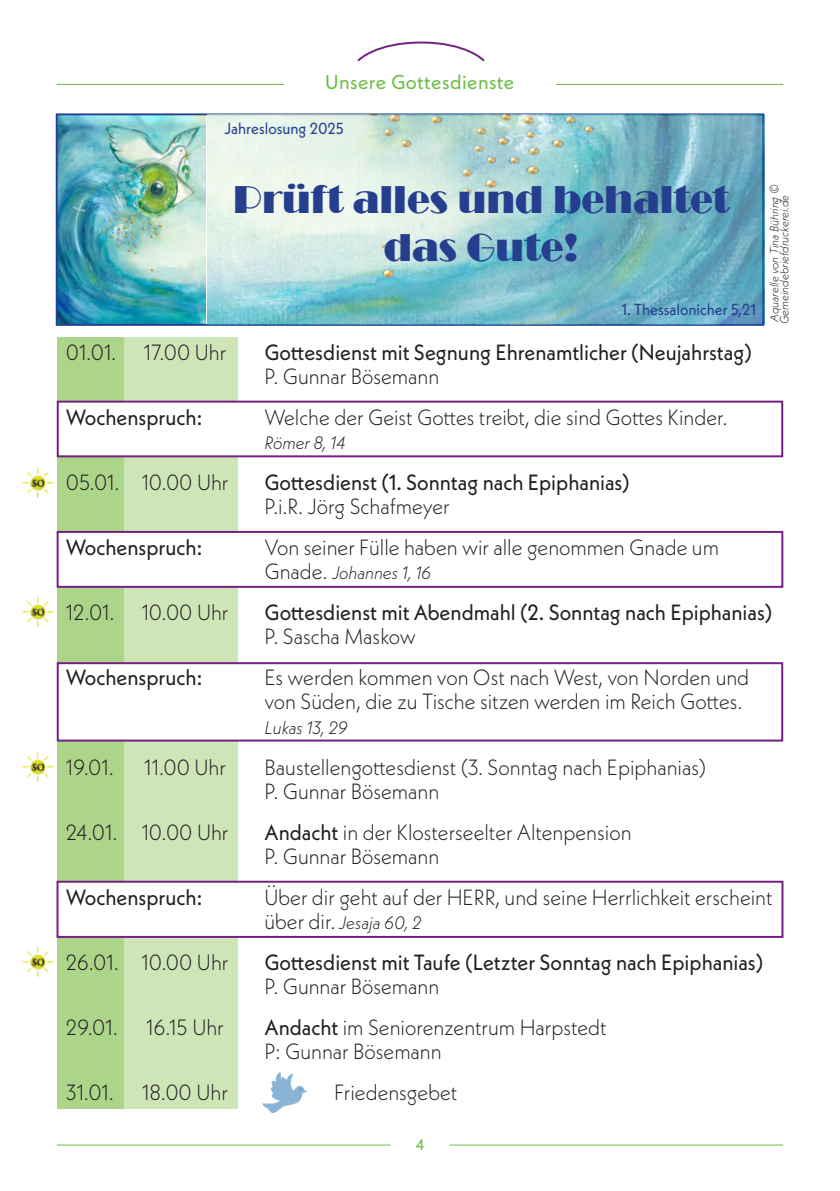
<style>
.page{position:relative;width:840px;height:1191px;background:#fff}
.page>*{position:absolute;margin:0;border:0;box-sizing:border-box;transform-origin:0 0}
.t1{font:40px/48px "Broadway";color:#253f8e;text-align:center;scale:.95 1}
.t2{font:300 22px/24px "Neue Kabel";color:#231f20;scale:.95 1}
.t3{font:22px "Neue Kabel";color:#231f20;scale:.95 1}
.t4{font:20px "Neue Kabel";letter-spacing:.02em;color:#6cbd45}
.t5{font:italic 300 18px "Neue Kabel";color:#231f20;scale:.95 1}
.t6{font:16px "Neue Kabel";color:#253f8e;scale:.95 1}
.t7{font:16px "Neue Kabel";color:#6cbd45}
.t8{font:italic 300 12px/10px "Neue Kabel";color:#231f20;scale:.95 1}
.s1{font-style:normal;font-size:22px}
.s2{font-weight:400}
</style>
<div class="page">
<hr style="left:57px;top:1144px;width:333px;height:1px;background:#6cbd45">
<hr style="left:449px;top:1144px;width:333px;height:1px;background:#6cbd45">
<hr style="left:57px;top:84px;width:226px;height:1px;background:#6cbd45">
<hr style="left:556px;top:84px;width:226px;height:1px;background:#6cbd45">
<svg style="left:357px;top:41px;width:128px;height:21px"></svg>
<div style="left:57px;top:337px;width:68px;height:771px;background:#acd589"></div>
<div style="left:124px;top:337px;width:113px;height:771px;background:#cee5b8"></div>
<div style="left:57px;top:400px;width:725px;height:57px;background:#fff;border:2px solid #752183"></div>
<div style="left:57px;top:531px;width:725px;height:57px;background:#fff;border:2px solid #752183"></div>
<div style="left:56px;top:880px;width:727px;height:58px;background:#fff;border:2px solid #752183"></div>
<div style="left:57px;top:662px;width:725px;height:79px;background:#fff;border:2px solid #752183"></div>
<img style="left:23px;top:751px;width:31px;height:30px">
<img style="left:23px;top:596px;width:31px;height:30px">
<img style="left:23px;top:467px;width:31px;height:30px">
<svg style="left:263px;top:1072px;width:43px;height:41px"></svg>
<img style="left:23px;top:946px;width:31px;height:30px">
<img style="left:59px;top:116px;width:146px;height:207px">
<img style="left:208px;top:114px;width:555px;height:211px">
<p class="t4" style="left:325px;top:69px;width:190px">Unsere Gottesdienste</p>
<p class="t6" style="left:224px;top:118px;width:127px">Jahreslosung 2025</p>
<h1 class="t1" style="left:233px;top:175px;width:523px">Prüft alles und behaltet das Gute!</h1>
<p class="t6" style="left:621px;top:299px;width:143px">1. Thessalonicher 5,21</p>
<p class="t8" style="left:768px;top:324px;width:148px;rotate:-90deg">Aquarelle von Tina Bühring ©<br>Gemeindebriefdruckerei.de</p>
<p class="t2" style="left:66px;top:340px;width:170px">01.01. 17.00 Uhr</p>
<p class="t3" style="left:264px;top:338px;width:514px">Gottesdienst mit Segnung Ehrenamtlicher (Neujahrstag)</p>
<p class="t2" style="left:264px;top:364px;width:185px">P. Gunnar Bösemann</p>
<p class="t3" style="left:66px;top:403px;width:145px">Wochenspruch:</p>
<p class="t2" style="left:264px;top:405px;width:488px">Welche der Geist Gottes treibt, die sind Gottes Kinder.</p>
<p class="t5" style="left:264px;top:432px;width:87px">Römer 8, 14</p>
<p class="t2" style="left:66px;top:470px;width:173px">05.01. 10.00 Uhr</p>
<p class="t3" style="left:264px;top:468px;width:386px">Gottesdienst (1. Sonntag nach Epiphanias)</p>
<p class="t2" style="left:264px;top:494px;width:196px">P.i.R. Jörg Schafmeyer</p>
<p class="t3" style="left:66px;top:533px;width:145px">Wochenspruch:</p>
<p class="t2" style="left:264px;top:535px;width:479px">Von seiner Fülle haben wir alle genommen Gnade um</p>
<p class="t5" style="left:264px;top:562px;width:177px"><span class="s1">Gnade.</span> Johannes 1, 16</p>
<p class="t2" style="left:66px;top:600px;width:173px">12.01. 10.00 Uhr</p>
<p class="t3" style="left:264px;top:598px;width:535px">Gottesdienst mit Abendmahl (2. Sonntag nach Epiphanias)</p>
<p class="t2" style="left:264px;top:624px;width:161px">P. Sascha Maskow</p>
<p class="t3" style="left:66px;top:663px;width:145px">Wochenspruch:</p>
<p class="t2" style="left:264px;top:665px;width:511px">Es werden kommen von Ost nach West, von Norden und von Süden, die zu Tische sitzen werden im Reich Gottes.</p>
<p class="t5" style="left:264px;top:716px;width:89px">Lukas 13, 29</p>
<p class="t2" style="left:66px;top:754px;width:52px">19.01.</p>
<p class="t2" style="left:144px;top:754px;width:88px">11.00 Uhr</p>
<p class="t2" style="left:264px;top:754px;width:466px">Baustellengottesdienst (3. Sonntag nach Epiphanias)<br>P. Gunnar Bösemann</p>
<p class="t2" style="left:66px;top:819px;width:173px">24.01. 10.00 Uhr</p>
<p class="t2" style="left:264px;top:819px;width:387px"><span class="s2">Andacht</span> in der Klosterseelter Altenpension<br>P. Gunnar Bösemann</p>
<p class="t3" style="left:66px;top:882px;width:145px">Wochenspruch:</p>
<p class="t2" style="left:264px;top:884px;width:536px">Über dir geht auf der HERR, und seine Herrlichkeit erscheint</p>
<p class="t5" style="left:264px;top:911px;width:167px"><span class="s1">über dir.</span> Jesaja 60, 2</p>
<p class="t2" style="left:66px;top:949px;width:172px">26.01. 10.00 Uhr</p>
<p class="t3" style="left:264px;top:947px;width:526px">Gottesdienst mit Taufe (Letzter Sonntag nach Epiphanias)</p>
<p class="t2" style="left:264px;top:973px;width:185px">P. Gunnar Bösemann</p>
<p class="t2" style="left:66px;top:1014px;width:56px">29.01.</p>
<p class="t2" style="left:146px;top:1014px;width:83px">16.15 Uhr</p>
<p class="t2" style="left:264px;top:1014px;width:361px"><span class="s2">Andacht</span> im Seniorenzentrum Harpstedt<br>P: Gunnar Bösemann</p>
<p class="t2" style="left:66px;top:1079px;width:52px">31.01.</p>
<p class="t2" style="left:142px;top:1079px;width:92px">18.00 Uhr</p>
<p class="t2" style="left:334px;top:1079px;width:131px">Friedensgebet</p>
<p class="t7" style="left:415px;top:1133px;width:11px">4</p>
</div>
